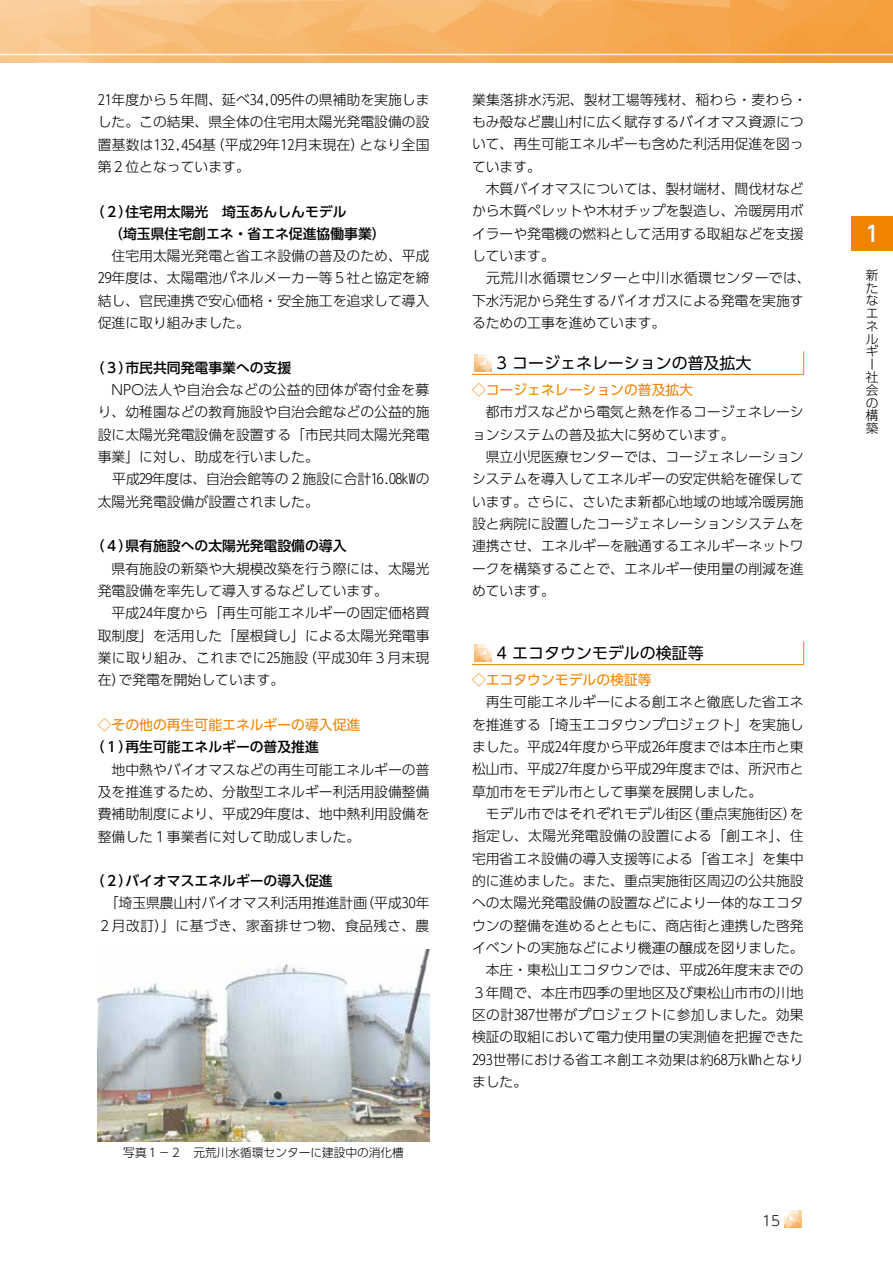
<style>
.page{position:relative;width:893px;height:1263px;background:#fff}
.page>*{position:absolute;margin:0;border:0;box-sizing:border-box;transform-origin:0 0}
.t1{font:500 21.75px "UD Shin Go Pr 6 N";color:#fff}
.t2{font:15.9px "UD Shin Go Pr 6 N";color:#000}
.t3{font:300 13.8px/22.4px "UD Shin Go Pr 6 N";color:#000}
.t4{font:500 13.8px/22.4px "UD Shin Go Pr 6 N";color:#000}
.t5{font:13.8px "UD Shin Go Pr 6 N";color:#f08300}
.t6{font:300 12.75px/12.8px "UD Shin Go Pr 6 N";color:#000}
.t7{font:300 11.7px "UD Shin Go Pr 6 N";color:#000}
</style>
<div class="page">
<img style="left:784px;top:1211px;width:17px;height:17px">
<img style="left:0;top:0;width:893px;height:63px">
<div style="left:852px;top:217px;width:41px;height:34px;background:#f08300"></div>
<svg style="left:803px;top:351px;width:1px;height:23px"></svg>
<hr style="left:472px;top:374px;width:332px;height:1px;background:#f08300">
<img style="left:474px;top:354px;width:17px;height:17px">
<svg style="left:803px;top:641px;width:1px;height:23px"></svg>
<hr style="left:472px;top:664px;width:332px;height:1px;background:#f08300">
<img style="left:474px;top:644px;width:17px;height:17px">
<img style="left:98px;top:949px;width:331px;height:193px">
<p class="t3" style="left:98px;top:88px;width:333px;text-align:justify">21年度から５年間、延べ34,095件の県補助を実施しました。この結果、県全体の住宅用太陽光発電設備の設置基数は132,454基（平成29年12月末現在）となり全国第２位となっています。</p>
<p class="t4" style="left:98px;top:200px;width:289px;text-indent:-7px">（２）住宅用太陽光　埼玉あんしんモデル<br>　 （埼玉県住宅創エネ・省エネ促進協働事業）</p>
<p class="t3" style="left:98px;top:244px;width:333px;text-align:justify">　住宅用太陽光発電と省エネ設備の普及のため、平成29年度は、太陽電池パネルメーカー等５社と協定を締結し、官民連携で安心価格・安全施工を追求して導入促進に取り組みました。</p>
<p class="t4" style="left:91px;top:356px;width:202px">（３）市民共同発電事業への支援</p>
<p class="t3" style="left:98px;top:378px;width:333px">　NPO法人や自治会などの公益的団体が寄付金を募り、幼稚園などの教育施設や自治会館などの公益的施設に太陽光発電設備を設置する「市民共同太陽光発電事業」に対し、助成を行いました。<br>　平成29年度は、自治会館等の２施設に合計16.08kWの太陽光発電設備が設置されました。</p>
<p class="t4" style="left:91px;top:534px;width:257px">（４）県有施設への太陽光発電設備の導入</p>
<p class="t3" style="left:98px;top:557px;width:333px">　県有施設の新築や大規模改築を行う際には、太陽光発電設備を率先して導入するなどしています。<br>　平成24年度から「再生可能エネルギーの固定価格買取制度」を活用した「屋根貸し」による太陽光発電事業に取り組み、これまでに25施設（平成30年３月末現在）で発電を開始しています。</p>
<p class="t5" style="left:98px;top:713px;width:264px">◇その他の再生可能エネルギーの導入促進</p>
<p class="t4" style="left:91px;top:735px;width:230px">（１）再生可能エネルギーの普及推進</p>
<p class="t3" style="left:98px;top:758px;width:333px;text-align:justify">　地中熱やバイオマスなどの再生可能エネルギーの普及を推進するため、分散型エネルギー利活用設備整備費補助制度により、平成29年度は、地中熱利用設備を整備した１事業者に対して助成しました。</p>
<p class="t4" style="left:91px;top:869px;width:243px">（２）バイオマスエネルギーの導入促進</p>
<p class="t3" style="left:98px;top:891px;width:333px">　「埼玉県農山村バイオマス利活用推進計画（平成30年<br>２月改訂）」に基づき、家畜排せつ物、食品残さ、農</p>
<p class="t7" style="left:123px;top:1143px;width:282px">写真１－２　元荒川水循環センターに建設中の消化槽</p>
<p class="t3" style="left:472px;top:88px;width:340px">業集落排水汚泥、製材工場等残材、稲わら・麦わら・もみ殻など農山村に広く賦存するバイオマス資源について、再生可能エネルギーも含めた利活用促進を図っています。<br>　木質バイオマスについては、製材端材、間伐材などから木質ペレットや木材チップを製造し、冷暖房用ボイラーや発電機の燃料として活用する取組などを支援しています。<br>　元荒川水循環センターと中川水循環センターでは、下水汚泥から発生するバイオガスによる発電を実施するための工事を進めています。</p>
<p class="t2" style="left:496px;top:350px;width:257px">3 コージェネレーションの普及拡大</p>
<p class="t5" style="left:472px;top:378px;width:223px">◇コージェネレーションの普及拡大</p>
<p class="t3" style="left:472px;top:400px;width:333px">　都市ガスなどから電気と熱を作るコージェネレーションシステムの普及拡大に努めています。<br>　県立小児医療センターでは、コージェネレーションシステムを導入してエネルギーの安定供給を確保しています。さらに、さいたま新都心地域の地域冷暖房施設と病院に設置したコージェネレーションシステムを連携させ、エネルギーを融通するエネルギーネットワークを構築することで、エネルギー使用量の削減を進めています。</p>
<p class="t2" style="left:496px;top:640px;width:209px">4 エコタウンモデルの検証等</p>
<p class="t5" style="left:472px;top:669px;width:181px">◇エコタウンモデルの検証等</p>
<p class="t3" style="left:472px;top:690px;width:333px">　再生可能エネルギーによる創エネと徹底した省エネを推進する「埼玉エコタウンプロジェクト」を実施しました。平成24年度から平成26年度までは本庄市と東松山市、平成27年度から平成29年度までは、所沢市と草加市をモデル市として事業を展開しました。<br>　モデル市ではそれぞれモデル街区（重点実施街区）を指定し、太陽光発電設備の設置による「創エネ」、住宅用省エネ設備の導入支援等による「省エネ」を集中的に進めました。また、重点実施街区周辺の公共施設への太陽光発電設備の設置などにより一体的なエコタウンの整備を進めるとともに、商店街と連携した啓発イベントの実施などにより機運の醸成を図りました。　本庄・東松山エコタウンでは、平成26年度末までの<br>３年間で、本庄市四季の里地区及び東松山市市の川地区の計387世帯がプロジェクトに参加しました。効果検証の取組において電力使用量の実測値を把握できた<br>293世帯における省エネ創エネ効果は約68万kWhとなりました。</p>
<p class="t3" style="left:762px;top:1209px;width:20px">15</p>
<h1 class="t1" style="left:861px;top:216px;width:14px">１</h1>
<p class="t6" style="left:866px;top:268px;width:14px">新たなエネルギー社会の構築</p>
</div>
